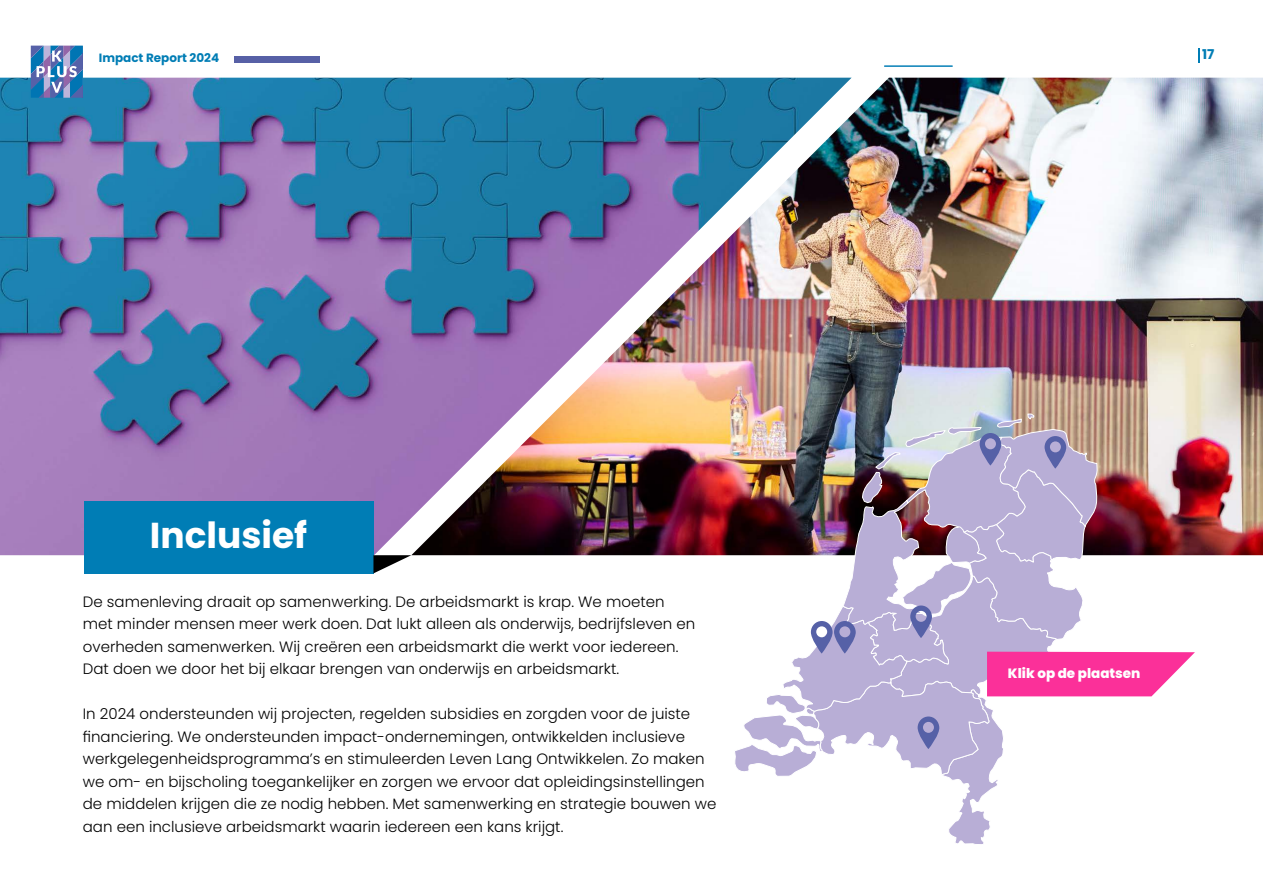
<style>
.page{position:relative;width:1263px;height:893px;background:#fff}
.page>*{position:absolute;margin:0;border:0;box-sizing:border-box;transform-origin:0 0}
.t1{font:700 36px "Poppins";color:#fff}
.t2{font:300 15px/22.5px "Poppins";color:#000}
.t3{font:800 13.5px "Poppins";color:#fff}
.t4{font:700 13.5px "Poppins";color:#007db5}
.t5{font:700 12px "Poppins";color:#007db5}
</style>
<div class="page">
<img style="left:852px;top:78px;width:411px;height:477px">
<img style="left:0;top:78px;width:852px;height:477px">
<div style="left:84px;top:501px;width:289px;height:72px;background:#007db5"></div>
<svg style="left:373px;top:555px;width:38px;height:18px"></svg>
<img style="left:733px;top:413px;width:462px;height:431px">
<svg style="left:31px;top:46px;width:52px;height:52px;background:#5f87bd"></svg>
<div style="left:234px;top:56px;width:86px;height:6px;background:#5760a6"></div>
<svg style="left:1198px;top:48px;width:1px;height:14px"></svg>
<hr style="left:884px;top:66px;width:68px;height:1px;background:#007db5">
<p class="t5" style="left:99px;top:51px;width:122px">Impact Report 2024</p>
<p class="t4" style="left:1202px;top:47px;width:14px">17</p>
<h1 class="t1" style="left:150px;top:515px;width:159px">Inclusief</h1>
<p class="t2" style="left:83px;top:590px;width:614px">De samenleving draait op samenwerking. De arbeidsmarkt is krap. We moeten met minder mensen meer werk doen. Dat lukt alleen als onderwijs, bedrijfsleven en overheden samenwerken. Wij creëren een arbeidsmarkt die werkt voor iedereen.<br>Dat doen we door het bij elkaar brengen van onderwijs en arbeidsmarkt.</p>
<p class="t2" style="left:83px;top:703px;width:635px">In 2024 ondersteunden wij projecten, regelden subsidies en zorgden voor de juiste financiering. We ondersteunden impact-ondernemingen, ontwikkelden inclusieve werkgelegenheidsprogramma’s en stimuleerden Leven Lang Ontwikkelen. Zo maken we om- en bijscholing toegankelijker en zorgen we ervoor dat opleidingsinstellingen de middelen krijgen die ze nodig hebben. Met samenwerking en strategie bouwen we aan een inclusieve arbeidsmarkt waarin iedereen een kans krijgt.</p>
<p class="t3" style="left:1008px;top:666px;width:134px">Klik op de plaatsen</p>
</div>
